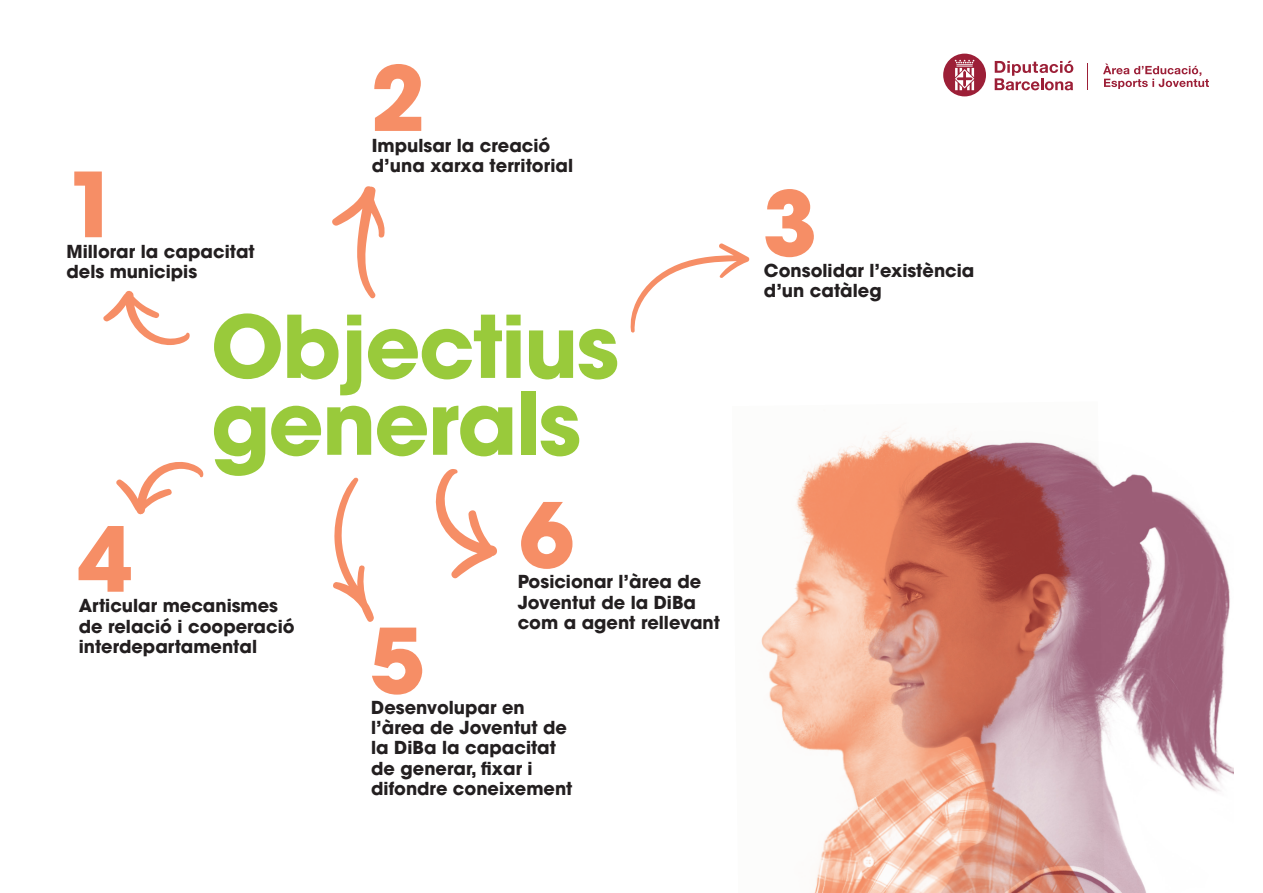
<style>
.page{position:relative;width:1263px;height:893px;background:#fff}
.page>*{position:absolute;margin:0;border:0;box-sizing:border-box;transform-origin:0 0}
.t1{font:700 88.8px "Avant Garde";color:#f68e66}
.t2{font:700 85.5px/76.8px "Avant Garde";letter-spacing:-.02em;color:#99ca3b}
.t3{font:700 17.7px/20.2px "Avant Garde";color:#231f20}
</style>
<div class="page">
<img style="left:1104px;top:474px;width:129px;height:419px">
<img style="left:761px;top:427px;width:343px;height:466px">
<svg style="left:1103px;top:64px;width:106px;height:25px"></svg>
<svg style="left:995px;top:61px;width:78px;height:29px"></svg>
<svg style="left:943px;top:54px;width:43px;height:42px"></svg>
<svg style="left:1087px;top:64px;width:1px;height:26px"></svg>
<svg style="left:435px;top:469px;width:62px;height:110px"></svg>
<svg style="left:103px;top:290px;width:87px;height:55px"></svg>
<svg style="left:116px;top:462px;width:88px;height:53px"></svg>
<svg style="left:630px;top:243px;width:120px;height:90px"></svg>
<svg style="left:333px;top:477px;width:41px;height:145px"></svg>
<svg style="left:332px;top:186px;width:53px;height:113px"></svg>
<h1 class="t1" style="left:65px;top:147px;width:56px">1</h1>
<p class="t3" style="left:67px;top:241px;width:190px">Millorar la capacitat dels municipis</p>
<h1 class="t1" style="left:370px;top:41px;width:56px">2</h1>
<p class="t3" style="left:372px;top:135px;width:203px">Impulsar la creació d’una xarxa territorial</p>
<h2 class="t2" style="left:211px;top:308px;width:410px">Objectius generals</h2>
<h1 class="t1" style="left:77px;top:501px;width:56px">4</h1>
<p class="t3" style="left:79px;top:596px;width:217px">Articular mecanismes de relació i cooperació interdepartamental</p>
<h1 class="t1" style="left:370px;top:603px;width:56px">5</h1>
<h1 class="t1" style="left:519px;top:477px;width:56px">6</h1>
<p class="t3" style="left:518px;top:572px;width:204px">Posicionar l’àrea de<br>Joventut de la DiBa com a agent rellevant</p>
<p class="t3" style="left:371px;top:697px;width:203px">Desenvolupar en l’àrea de Joventut de la DiBa la capacitat de generar, fixar i difondre coneixement</p>
<h1 class="t1" style="left:762px;top:166px;width:56px">3</h1>
<p class="t3" style="left:764px;top:260px;width:212px">Consolidar l’existència d’un catàleg</p>
</div>
